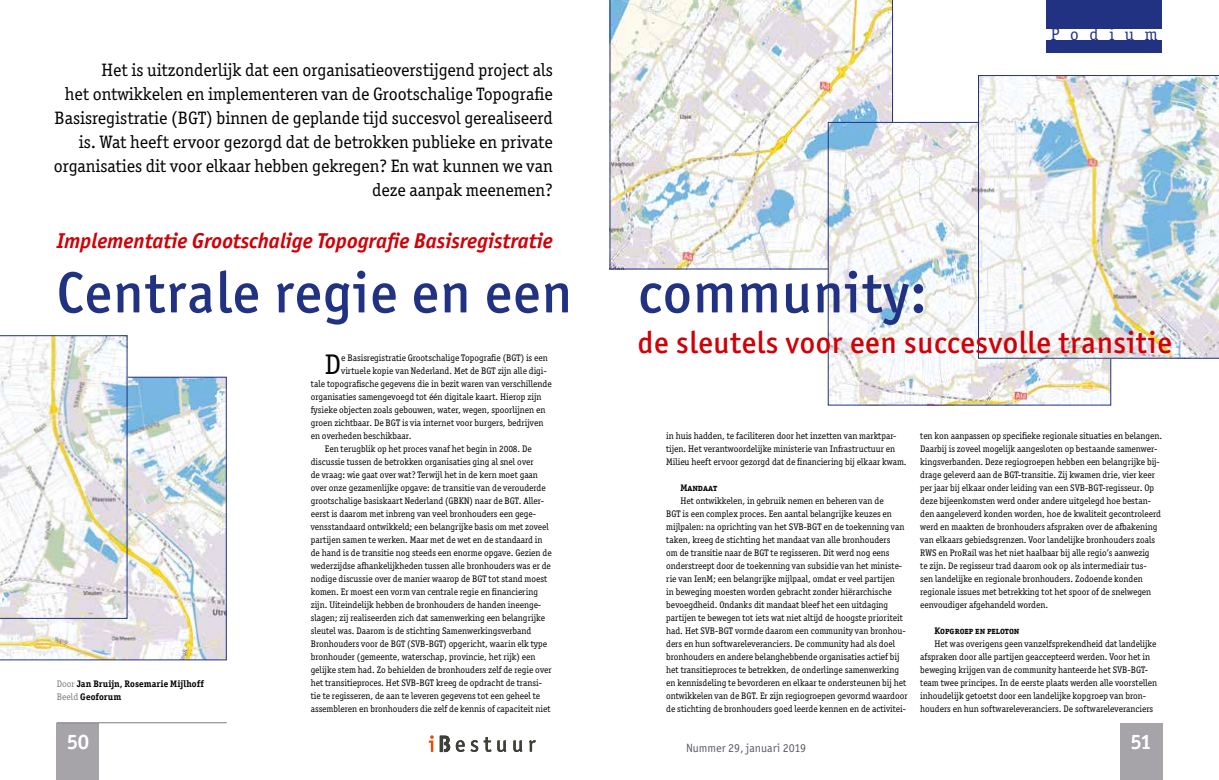
<style>
.page{position:relative;width:1219px;height:780px;background:#fff}
.page>*{position:absolute;margin:0;border:0;box-sizing:border-box;transform-origin:0 0}
.t1{font:500 58px "Officina San ITC";letter-spacing:.02em;color:#213282}
.t2{font:500 31px "Officina San ITC";letter-spacing:.02em;color:#d10007}
.t3{font:28.5px "Officina Ser ITC";color:#000}
.t4{font:italic 700 21.5px "Officina San ITC";color:#d10007}
.t5{font:700 21px "Officina San ITC";color:#fff}
.t6{font:18px/24px "Officina Ser ITC";color:#000;text-align:right}
.t7{font:17.3px "Officina Ser ITC";letter-spacing:.62em;color:#213282}
.t8{font:12px "Officina San ITC";color:#5c5a65}
.t9{font:9.5px/13px "Officina Ser ITC";color:#000}
.t10{font:700 9.5px/13px "Officina Ser ITC";letter-spacing:.01em;color:#000}
.t11{font:9.5px "Officina Ser ITC Bold SC";color:#000}
.s1{font-weight:400;color:#7a7b7a}
</style>
<div class="page">
<div style="left:1120px;top:723px;width:42px;height:57px;background:#a6a3a9"></div>
<svg style="left:429px;top:735px;width:5px;height:16px"></svg>
<svg style="left:440px;top:735px;width:10px;height:16px"></svg>
<svg style="left:456px;top:740px;width:9px;height:11px"></svg>
<svg style="left:471px;top:740px;width:7px;height:11px"></svg>
<svg style="left:484px;top:737px;width:7px;height:14px"></svg>
<svg style="left:497px;top:740px;width:9px;height:11px"></svg>
<svg style="left:513px;top:740px;width:9px;height:11px"></svg>
<svg style="left:529px;top:740px;width:7px;height:11px"></svg>
<div style="left:57px;top:723px;width:42px;height:57px;background:#a6a3a9"></div>
<div style="left:1046px;top:0;width:116px;height:28px;background:#213282"></div>
<div style="left:1046px;top:40px;width:116px;height:12px;background:#213282"></div>
<hr style="left:57px;top:722px;width:170px;height:1px;background:#7a7b7a">
<img style="left:609px;top:0;width:284px;height:269px">
<img style="left:830px;top:124px;width:279px;height:279px">
<img style="left:0;top:376px;width:227px;height:284px">
<svg style="left:0;top:335px;width:128px;height:284px"></svg>
<img style="left:978px;top:75px;width:241px;height:284px">
<p class="t6" style="left:54px;top:58px;width:500px">Het is uitzonderlijk dat een organisatieoverstijgend project als<br>het ontwikkelen en implementeren van de Grootschalige Topografie Basisregistratie (BGT) binnen de geplande tijd succesvol gerealiseerd is. Wat heeft ervoor gezorgd dat de betrokken publieke en private organisaties dit voor elkaar hebben gekregen? En wat kunnen we van deze aanpak meenemen?</p>
<h3 class="t7" style="left:1051px;top:25px;width:108px">Podium</h3>
<h3 class="t4" style="left:57px;top:228px;width:498px">Implementatie Grootschalige Topografie Basisregistratie</h3>
<h1 class="t1" style="left:57px;top:258px;width:872px">Centrale regie en een community:</h1>
<h2 class="t2" style="left:638px;top:324px;width:536px">de sleutels voor een succesvolle transitie</h2>
<h3 class="t3" style="left:325px;top:348px;width:18px">D</h3>
<p class="t9" style="left:341px;top:351px;width:208px">e Basisregistratie Grootschalige Topografie (BGT) is een</p>
<p class="t9" style="left:341px;top:364px;width:207px">virtuele kopie van Nederland. Met de BGT zijn alle digi-</p>
<p class="t9" style="left:311px;top:377px;width:242px">tale topografische gegevens die in bezit waren van verschillende</p>
<p class="t9" style="left:311px;top:390px;width:232px">organisaties samengevoegd tot één digitale kaart. Hierop zijn</p>
<p class="t9" style="left:311px;top:403px;width:236px">fysieke objecten zoals gebouwen, water, wegen, spoorlijnen en</p>
<p class="t9" style="left:311px;top:416px;width:234px">groen zichtbaar. De BGT is via internet voor burgers, bedrijven</p>
<p class="t9" style="left:311px;top:429px;width:102px">en overheden beschikbaar.</p>
<p class="t9" style="left:325px;top:442px;width:209px">Een terugblik op het proces vanaf het begin in 2008. De</p>
<p class="t9" style="left:311px;top:455px;width:224px">discussie tussen de betrokken organisaties ging al snel over</p>
<p class="t9" style="left:311px;top:468px;width:229px">de vraag: wie gaat over wat? Terwijl het in de kern moet gaan</p>
<p class="t9" style="left:311px;top:481px;width:236px">over onze gezamenlijke opgave: de transitie van de verouderde</p>
<p class="t9" style="left:311px;top:494px;width:235px">grootschalige basiskaart Nederland (GBKN) naar de BGT. Aller-</p>
<p class="t9" style="left:311px;top:507px;width:227px">eerst is daarom met inbreng van veel bronhouders een gege-</p>
<p class="t9" style="left:311px;top:520px;width:240px">vensstandaard ontwikkeld; een belangrijke basis om met zoveel</p>
<p class="t9" style="left:311px;top:533px;width:233px">partijen samen te werken. Maar met de wet en de standaard in</p>
<p class="t9" style="left:311px;top:546px;width:242px">de hand is de transitie nog steeds een enorme opgave. Gezien de</p>
<p class="t9" style="left:311px;top:559px;width:242px">wederzijdse afhankelijkheden tussen alle bronhouders was er de</p>
<p class="t9" style="left:311px;top:572px;width:238px">nodige discussie over de manier waarop de BGT tot stand moest</p>
<p class="t9" style="left:311px;top:585px;width:229px">komen. Er moest een vorm van centrale regie en financiering</p>
<p class="t9" style="left:311px;top:598px;width:232px">zijn. Uiteindelijk hebben de bronhouders de handen ineenge-</p>
<p class="t9" style="left:311px;top:611px;width:236px">slagen; zij realiseerden zich dat samenwerking een belangrijke</p>
<p class="t9" style="left:311px;top:624px;width:222px">sleutel was. Daarom is de stichting Samenwerkingsverband</p>
<p class="t9" style="left:311px;top:637px;width:238px">Bronhouders voor de BGT (SVB-BGT) opgericht, waarin elk type</p>
<p class="t9" style="left:311px;top:650px;width:226px">bronhouder (gemeente, waterschap, provincie, het rijk) een</p>
<p class="t9" style="left:311px;top:663px;width:242px">gelijke stem had. Zo behielden de bronhouders zelf de regie over</p>
<p class="t9" style="left:311px;top:676px;width:233px">het transitieproces. Het SVB-BGT kreeg de opdracht de transi-</p>
<p class="t9" style="left:311px;top:689px;width:231px">tie te regisseren, de aan te leveren gegevens tot een geheel te</p>
<p class="t9" style="left:311px;top:702px;width:241px">assembleren en bronhouders die zelf de kennis of capaciteit niet</p>
<p class="t9" style="left:666px;top:429px;width:242px">in huis hadden, te faciliteren door het inzetten van marktpar&shy;tijen. Het verantwoordelijke ministerie van Infrastructuur en<br>Milieu heeft ervoor gezorgd dat de financiering bij elkaar kwam.</p>
<p class="t11" style="left:680px;top:482px;width:38px">Mandaat</p>
<p class="t9" style="left:666px;top:494px;width:243px;text-indent:14px">Het ontwikkelen, in gebruik nemen en beheren van de<br>BGT is een complex proces. Een aantal belangrijke keuzes en mijlpalen: na oprichting van het SVB-BGT en de toekenning van taken, kreeg de stichting het mandaat van alle bronhouders<br>om de transitie naar de BGT te regisseren. Dit werd nog eens onderstreept door de toekenning van subsidie van het ministe&shy;rie van IenM; een belangrijke mijlpaal, omdat er veel partijen<br>in beweging moesten worden gebracht zonder hiërarchische bevoegdheid. Ondanks dit mandaat bleef het een uitdaging partijen te bewegen tot iets wat niet altijd de hoogste prioriteit had. Het SVB-BGT vormde daarom een community van bronhou&shy;ders en hun softwareleveranciers. De community had als doel bronhouders en andere belanghebbende organisaties actief bij het transitieproces te betrekken, de onderlinge samenwerking en kennisdeling te bevorderen en elkaar te ondersteunen bij het ontwikkelen van de BGT. Er zijn regiogroepen gevormd waardoor de stichting de bronhouders goed leerde kennen en de activitei-</p>
<p class="t9" style="left:920px;top:429px;width:244px">ten kon aanpassen op specifieke regionale situaties en belangen.<br>Daarbij is zoveel mogelijk aangesloten op bestaande samenwer&shy;kingsverbanden. Deze regiogroepen hebben een belangrijke bij&shy;drage geleverd aan de BGT-transitie. Zij kwamen drie, vier keer per jaar bij elkaar onder leiding van een SVB-BGT-regisseur. Op deze bijeenkomsten werd onder andere uitgelegd hoe bestan&shy;den aangeleverd konden worden, hoe de kwaliteit gecontroleerd werd en maakten de bronhouders afspraken over de afbakening van elkaars gebiedsgrenzen. Voor landelijke bronhouders zoals RWS en ProRail was het niet haalbaar bij alle regio’s aanwezig<br>te zijn. De regisseur trad daarom ook op als intermediair tus-<br>sen landelijke en regionale bronhouders. Zodoende konden regionale issues met betrekking tot het spoor of de snelwegen eenvoudiger afgehandeld worden.</p>
<p class="t11" style="left:934px;top:625px;width:87px">Kopgroep en peloton</p>
<p class="t9" style="left:920px;top:637px;width:238px;text-indent:14px">Het was overigens geen vanzelfsprekendheid dat landelijke afspraken door alle partijen geaccepteerd werden. Voor het in beweging krijgen van de community hanteerde het SVB-BGT&shy;team twee principes. In de eerste plaats werden alle voorstellen inhoudelijk getoetst door een landelijke kopgroep van bron&shy;houders en hun softwareleveranciers. De softwareleveranciers</p>
<p class="t10" style="left:57px;top:677px;width:149px"><span class="s1">Door</span> Jan Bruijn, Rosemarie Mijlhoff<br><span class="s1">Beeld</span> Geoforum</p>
<h3 class="t5" style="left:67px;top:729px;width:24px">50</h3>
<p class="t8" style="left:686px;top:740px;width:122px">Nummer 29, januari 2019</p>
<h3 class="t5" style="left:1130px;top:729px;width:23px">51</h3>
</div>
